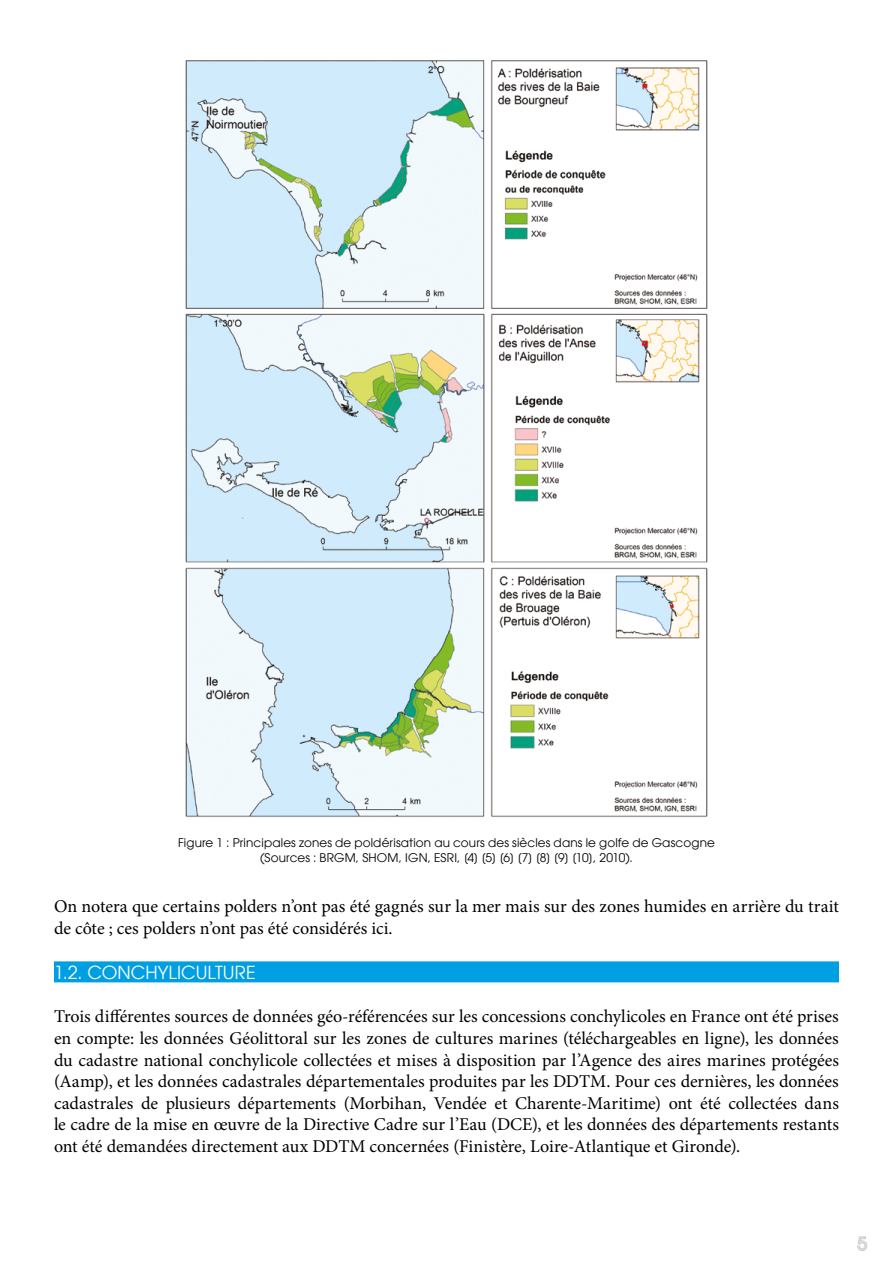
<style>
.page{position:relative;width:893px;height:1263px;background:#fff}
.page>*{position:absolute;margin:0;border:0;box-sizing:border-box;transform-origin:0 0}
.t1{font:18px/21.6px "Minion Pro";letter-spacing:-.005em;color:#000}
.t2{font:18px "Avant Garde LT";letter-spacing:.005em;color:#fff}
.t3{font:500 18px "Avant Garde LT";color:#dadada}
.t4{font:12px/14.4px "Avant Garde LT";letter-spacing:.01em;color:#000;text-align:center}
</style>
<div class="page">
<svg style="left:857px;top:1236px;width:10px;height:15px"></svg>
<div style="left:54px;top:961px;width:785px;height:21px;background:#009fe3"></div>
<img style="left:185px;top:60px;width:523px;height:757px">
<p class="t4" style="left:178px;top:836px;width:538px">Figure 1 : Principales zones de poldérisation au cours des siècles dans le golfe de Gascogne (Sources : BRGM, SHOM, IGN, ESRI, [4] [5] [6] [7] [8] [9] [10], 2010).</p>
<p class="t1" style="left:54px;top:895px;width:786px">On notera que certains polders n’ont pas été gagnés sur la mer mais sur des zones humides en arrière du trait de côte ; ces polders n’ont pas été considérés ici.</p>
<p class="t2" style="left:54px;top:962px;width:203px">1.2. CONCHYLICULTURE</p>
<p class="t1" style="left:54px;top:1006px;width:786px;text-align:justify">Trois différentes sources de données géo-référencées sur les concessions conchylicoles en France ont été prises en compte: les données Géolittoral sur les zones de cultures marines (téléchargeables en ligne), les données du cadastre national conchylicole collectées et mises à disposition par l’Agence des aires marines protégées (Aamp), et les données cadastrales départementales produites par les DDTM. Pour ces dernières, les données cadastrales de plusieurs départements (Morbihan, Vendée et Charente-Maritime) ont été collectées dans le cadre de la mise en œuvre de la Directive Cadre sur l’Eau (DCE), et les données des départements restants ont été demandées directement aux DDTM concernées (Finistère, Loire-Atlantique et Gironde).</p>
<p class="t3" style="left:857px;top:1232px;width:11px">5</p>
</div>
